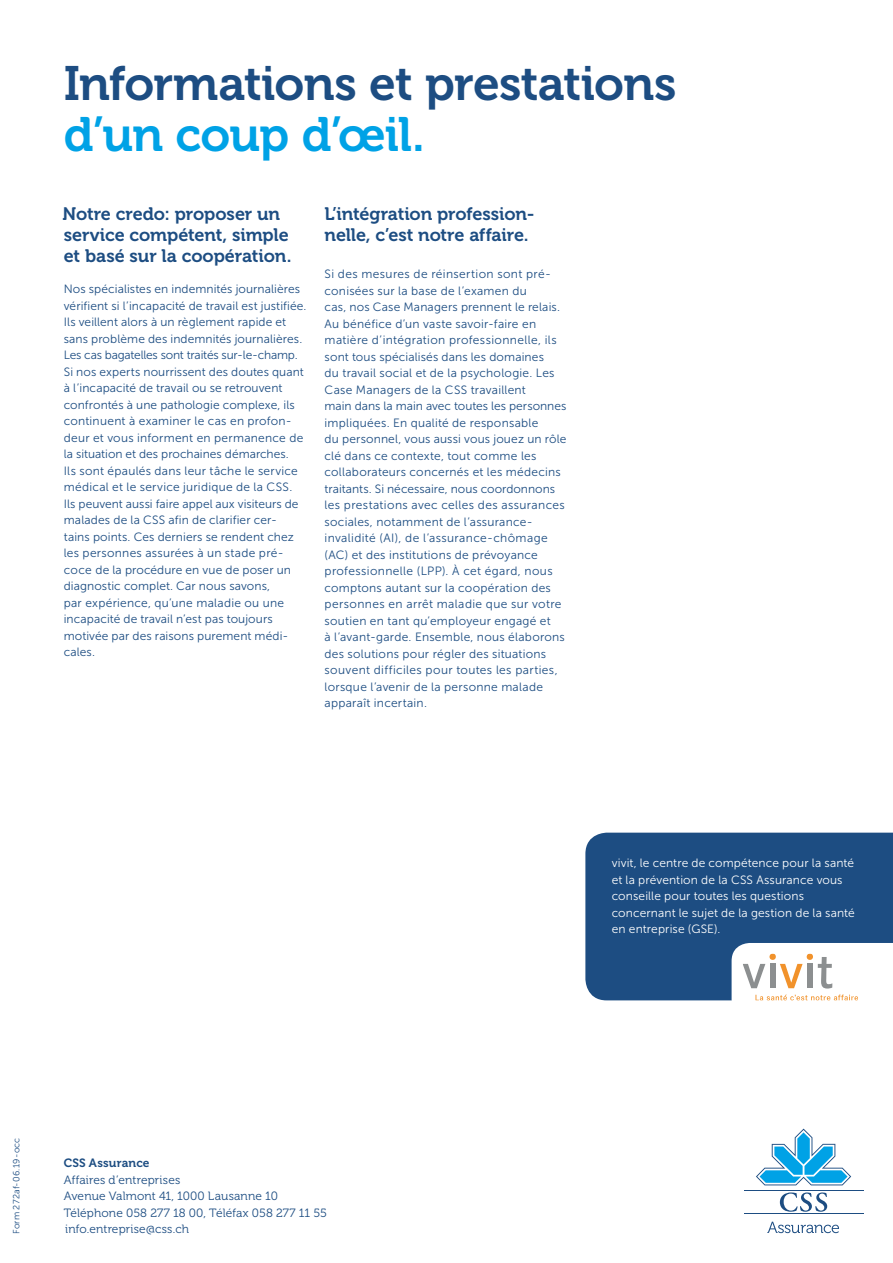
<style>
.page{position:relative;width:893px;height:1263px;background:#fff}
.page>*{position:absolute;margin:0;border:0;box-sizing:border-box;transform-origin:0 0}
.t1{font:48px "Museo 700";letter-spacing:-.015em;color:#1d4d82}
.t2{font:48px "Museo 700";letter-spacing:-.015em;color:#00a2e6}
.t3{font:18px/21px "Museo 700";letter-spacing:-.005em;color:#1d4d82}
.t4{font:12px/16.5px "Museo Sans 300";letter-spacing:.015em;color:#1d4d82}
.t5{font:12px/16.5px "Museo Sans 300";letter-spacing:.01em;color:#fff}
.t6{font:12px/16.5px "Museo 300";letter-spacing:.01em;color:#1d4d82}
.t7{font:12px "Museo 700";letter-spacing:.015em;color:#1d4d82}
.t8{font:9px "Museo Sans 300";letter-spacing:.02em;color:#1d4d82}
</style>
<div class="page">
<hr style="left:744px;top:1213px;width:119px;height:1px;background:#1d4d82">
<hr style="left:744px;top:1190px;width:119px;height:1px;background:#1d4d82">
<svg style="left:756px;top:1128px;width:95px;height:57px"></svg>
<svg style="left:780px;top:1192px;width:47px;height:20px"></svg>
<svg style="left:767px;top:1222px;width:72px;height:11px"></svg>
<div style="left:585px;top:833px;width:308px;height:167px;background:#1d4d82"></div>
<svg style="left:732px;top:943px;width:161px;height:58px"></svg>
<h1 class="t1" style="left:64px;top:56px;width:614px">Informations et prestations</h1>
<h1 class="t2" style="left:64px;top:107px;width:363px">d’un coup d’œil.</h1>
<h2 class="t3" style="left:62px;top:203px;width:230px">Notre credo: proposer un service compétent, simple et basé sur la coopération.</h2>
<p class="t4" style="left:64px;top:281px;width:244px">Nos spécialistes en indemnités journalières vérifient si l’incapacité de travail est justifiée.<br>Ils veillent alors à un règlement rapide et sans problème des indemnités journalières.<br>Les cas bagatelles sont traités sur-le-champ.<br>Si nos experts nourrissent des doutes quant à l’incapacité de travail ou se retrouvent confrontés à une pathologie complexe, ils continuent à examiner le cas en profon&shy;deur et vous informent en permanence de la situation et des prochaines démarches.<br>Ils sont épaulés dans leur tâche le service médical et le service juridique de la CSS.<br>Ils peuvent aussi faire appel aux visiteurs de malades de la CSS afin de clarifier cer-<br>tains points. Ces derniers se rendent chez les personnes assurées à un stade pré&shy;coce de la procédure en vue de poser un diagnostic complet. Car nous savons,<br>par expérience, qu’une maladie ou une incapacité de travail n’est pas toujours motivée par des raisons purement médi&shy;cales.</p>
<h2 class="t3" style="left:325px;top:203px;width:211px">L’intégration profession&shy;nelle, c’est notre affaire.</h2>
<p class="t4" style="left:325px;top:266px;width:243px">Si des mesures de réinsertion sont pré&shy;conisées sur la base de l’examen du<br>cas, nos Case Managers prennent le relais.<br>Au bénéfice d’un vaste savoir-faire en matière d’intégration professionnelle, ils sont tous spécialisés dans les domaines<br>du travail social et de la psychologie. Les Case Managers de la CSS travaillent<br>main dans la main avec toutes les personnes impliquées. En qualité de responsable<br>du personnel, vous aussi vous jouez un rôle clé dans ce contexte, tout comme les collaborateurs concernés et les médecins traitants. Si nécessaire, nous coordonnons les prestations avec celles des assurances sociales, notamment de l’assurance&shy;invalidité (AI), de l’assurance-chômage (AC) et des institutions de prévoyance professionnelle (LPP). À cet égard, nous comptons autant sur la coopération des personnes en arrêt maladie que sur votre soutien en tant qu’employeur engagé et<br>à l’avant-garde. Ensemble, nous élaborons des solutions pour régler des situations souvent difficiles pour toutes les parties, lorsque l’avenir de la personne malade apparaît incertain.</p>
<p class="t5" style="left:612px;top:855px;width:245px">vivit, le centre de compétence pour la santé et la prévention de la CSS Assurance vous conseille pour toutes les questions concernant le sujet de la gestion de la santé en entreprise (GSE).</p>
<p class="t8" style="left:12px;top:1234px;width:98px;rotate:-90deg">Form 272af-06.19-occ</p>
<p class="t7" style="left:64px;top:1156px;width:87px">CSS Assurance</p>
<p class="t6" style="left:64px;top:1171px;width:265px">Affaires d’entreprises<br>Avenue Valmont 41, 1000 Lausanne 10<br>Téléphone 058 277 18 00, Téléfax 058 277 11 55 info.entreprise@css.ch</p>
</div>
